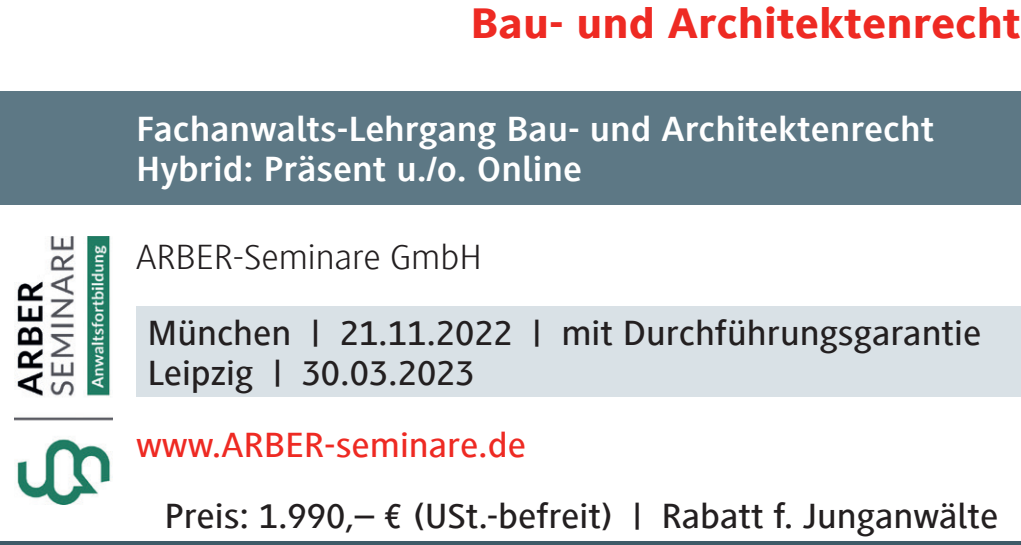
<style>
.page{position:relative;width:1021px;height:545px;background:#fff}
.page>*{position:absolute;margin:0;border:0;box-sizing:border-box;transform-origin:0 0}
.t1{font:800 44px "Generis Sans Com";color:#ee2a23;scale:1.08 1}
.t2{font:500 36px/40px "Generis Sans Com";color:#231f20;scale:1.08 1}
.t3{font:700 36px/40px "Generis Sans Com";color:#fff;scale:1.08 1}
.t4{font:500 36px "Generis Sans Com";color:#ee2a23;scale:1.08 1}
.t5{font:300 36px "Generis Sans Com";color:#231f20;scale:1.08 1}
</style>
<div class="page">
<div style="left:0;top:91px;width:1020px;height:113px;background:#5d7885"></div>
<div style="left:136px;top:306px;width:884px;height:91px;background:#d9e1e6"></div>
<hr style="left:0;top:541px;width:1020px;height:3px;background:#3e5b68">
<img style="left:14px;top:236px;width:98px;height:268px">
<p class="t1" style="left:470px;top:-1px;width:511px">Bau- und Architektenrecht</p>
<p class="t3" style="left:136px;top:109px;width:740px">Fachanwalts-Lehrgang Bau- und Architektenrecht<br>Hybrid: Präsent u./o. Online</p>
<p class="t5" style="left:136px;top:237px;width:321px">ARBER-Seminare GmbH</p>
<p class="t2" style="left:147px;top:313px;width:773px">München | 21.11.2022 | mit Durchführungsgarantie<br>Leipzig | 30.03.2023</p>
<p class="t4" style="left:136px;top:425px;width:362px">www.ARBER-seminare.de</p>
<p class="t2" style="left:164px;top:496px;width:773px">Preis: 1.990,– € (USt.-befreit) | Rabatt f. Junganwälte</p>
</div>
